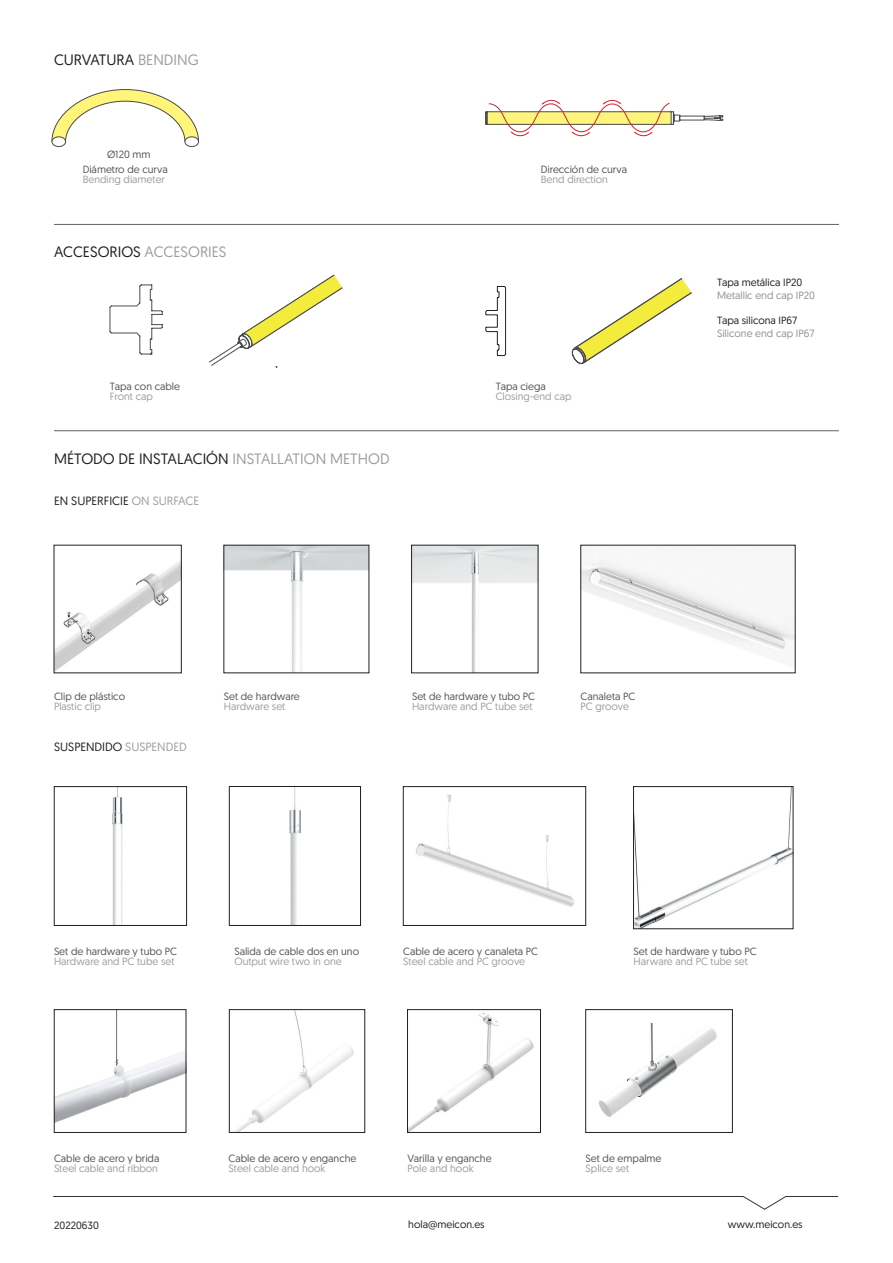
<style>
.page{position:relative;width:893px;height:1263px;background:#fff}
.page>*{position:absolute;margin:0;border:0;box-sizing:border-box;transform-origin:0 0}
.t1{font:15px "Geomanist";color:#231f20}
.t2{font:12px "Geomanist";color:#231f20}
.t3{font:10.5px "Geomanist";color:#54555a}
.t4{font:10.5px "Geomanist";color:#9d9e9e}
.t5{font:10.5px "Geomanist";color:#231f20}
.t6{font:10.5px "Geomanist";color:#8f9495}
.s1{color:#9d9e9e}
</style>
<div class="page">
<svg style="left:485px;top:99px;width:238px;height:38px"></svg>
<hr style="left:54px;top:224px;width:785px;height:1px;background:#636363">
<hr style="left:54px;top:430px;width:785px;height:1px;background:#636363">
<svg style="left:52px;top:89px;width:147px;height:53px"></svg>
<div style="left:52px;top:137px;width:14px;height:10px;background:#fff;border-radius:50%"></div>
<div style="left:52px;top:137px;width:14px;height:10px;border:1px solid #4b4c4d;border-radius:50%"></div>
<div style="left:185px;top:137px;width:14px;height:10px;background:#fff;border-radius:50%"></div>
<div style="left:185px;top:137px;width:14px;height:10px;border:1px solid #4b4c4d;border-radius:50%"></div>
<svg style="left:109px;top:284px;width:54px;height:71px"></svg>
<svg style="left:485px;top:286px;width:21px;height:70px"></svg>
<svg style="left:572px;top:278px;width:120px;height:86px"></svg>
<svg style="left:209px;top:275px;width:133px;height:92px"></svg>
<img style="left:56px;top:562px;width:123px;height:109px">
<img style="left:226px;top:547px;width:141px;height:124px">
<img style="left:583px;top:547px;width:210px;height:104px">
<img style="left:416px;top:795px;width:158px;height:112px">
<div style="left:403px;top:786px;width:183px;height:139px;border:1px solid #231f20"></div>
<img style="left:635px;top:788px;width:156px;height:139px">
<div style="left:633px;top:786px;width:160px;height:143px;border:1px solid #231f20"></div>
<img style="left:56px;top:1011px;width:128px;height:112px">
<div style="left:54px;top:1009px;width:132px;height:123px;border:1px solid #231f20"></div>
<img style="left:236px;top:1011px;width:118px;height:119px">
<div style="left:229px;top:1009px;width:136px;height:123px;border:1px solid #231f20"></div>
<img style="left:409px;top:1013px;width:125px;height:117px">
<div style="left:407px;top:1009px;width:134px;height:123px;border:1px solid #231f20"></div>
<img style="left:598px;top:1023px;width:119px;height:94px">
<img style="left:113px;top:788px;width:10px;height:135px">
<div style="left:54px;top:786px;width:133px;height:139px;border:1px solid #231f20"></div>
<img style="left:413px;top:547px;width:123px;height:124px">
<img style="left:290px;top:788px;width:10px;height:135px">
<div style="left:229px;top:786px;width:132px;height:139px;border:1px solid #231f20"></div>
<svg style="left:53px;top:1196px;width:785px;height:13px"></svg>
<p class="t1" style="left:54px;top:50px;width:146px">CURVATURA <span class="s1">BENDING</span></p>
<p class="t3" style="left:107px;top:148px;width:45px">Ø120 mm</p>
<p class="t3" style="left:83px;top:163px;width:87px">Diámetro de curva</p>
<p class="t4" style="left:83px;top:173px;width:84px">Bending diameter</p>
<p class="t1" style="left:54px;top:242px;width:174px">ACCESORIOS <span class="s1">ACCESORIES</span></p>
<p class="t3" style="left:110px;top:379px;width:72px">Tapa con cable</p>
<p class="t4" style="left:110px;top:389px;width:45px">Front cap</p>
<p class="t1" style="left:54px;top:449px;width:337px">MÉTODO DE INSTALACIÓN <span class="s1">INSTALLATION METHOD</span></p>
<p class="t2" style="left:54px;top:493px;width:147px">EN SUPERFICIE <span class="s1">ON SURFACE</span></p>
<p class="t3" style="left:541px;top:163px;width:88px">Dirección de curva</p>
<p class="t4" style="left:541px;top:173px;width:69px">Bend direction</p>
<p class="t3" style="left:496px;top:379px;width:52px">Tapa ciega</p>
<p class="t4" style="left:496px;top:389px;width:77px">Closing-end cap</p>
<p class="t3" style="left:54px;top:690px;width:73px">Clip de plástico</p>
<p class="t3" style="left:224px;top:690px;width:77px">Set de hardware</p>
<p class="t3" style="left:412px;top:690px;width:125px">Set de hardware y tubo PC</p>
<p class="t3" style="left:581px;top:690px;width:56px">Canaleta PC</p>
<p class="t4" style="left:54px;top:700px;width:49px">Plastic clip</p>
<p class="t4" style="left:224px;top:700px;width:63px">Hardware set</p>
<p class="t4" style="left:412px;top:700px;width:122px">Hardware and PC tube set</p>
<p class="t4" style="left:581px;top:700px;width:50px">PC groove</p>
<p class="t2" style="left:54px;top:739px;width:134px">SUSPENDIDO <span class="s1">SUSPENDED</span></p>
<p class="t5" style="left:717px;top:276px;width:87px">Tapa metálica IP20</p>
<p class="t6" style="left:717px;top:288px;width:99px">Metallic end cap IP20</p>
<p class="t5" style="left:717px;top:313px;width:82px">Tapa silicona IP67</p>
<p class="t6" style="left:717px;top:326px;width:99px">Silicone end cap IP67</p>
<p class="t3" style="left:54px;top:944px;width:125px">Set de hardware y tubo PC</p>
<p class="t3" style="left:234px;top:944px;width:126px">Salida de cable dos en uno</p>
<p class="t3" style="left:403px;top:944px;width:136px">Cable de acero y canaleta PC</p>
<p class="t3" style="left:633px;top:944px;width:125px">Set de hardware y tubo PC</p>
<p class="t4" style="left:54px;top:954px;width:122px">Hardware and PC tube set</p>
<p class="t4" style="left:234px;top:954px;width:109px">Output wire two in one</p>
<p class="t4" style="left:403px;top:954px;width:123px">Steel cable and PC groove</p>
<p class="t4" style="left:633px;top:954px;width:116px">Harware and PC tube set</p>
<p class="t3" style="left:54px;top:1151px;width:107px">Cable de acero y brida</p>
<p class="t3" style="left:229px;top:1151px;width:129px">Cable de acero y enganche</p>
<p class="t3" style="left:407px;top:1151px;width:86px">Varilla y enganche</p>
<p class="t3" style="left:586px;top:1151px;width:77px">Set de empalme</p>
<p class="t4" style="left:54px;top:1161px;width:106px">Steel cable and ribbon</p>
<p class="t4" style="left:229px;top:1161px;width:98px">Steel cable and hook</p>
<p class="t4" style="left:407px;top:1161px;width:68px">Pole and hook</p>
<p class="t4" style="left:586px;top:1161px;width:45px">Splice set</p>
<p class="t5" style="left:54px;top:1218px;width:46px">20220630</p>
<p class="t5" style="left:408px;top:1217px;width:78px">hola@meicon.es</p>
<p class="t5" style="left:728px;top:1217px;width:76px">www.meicon.es</p>
</div>
